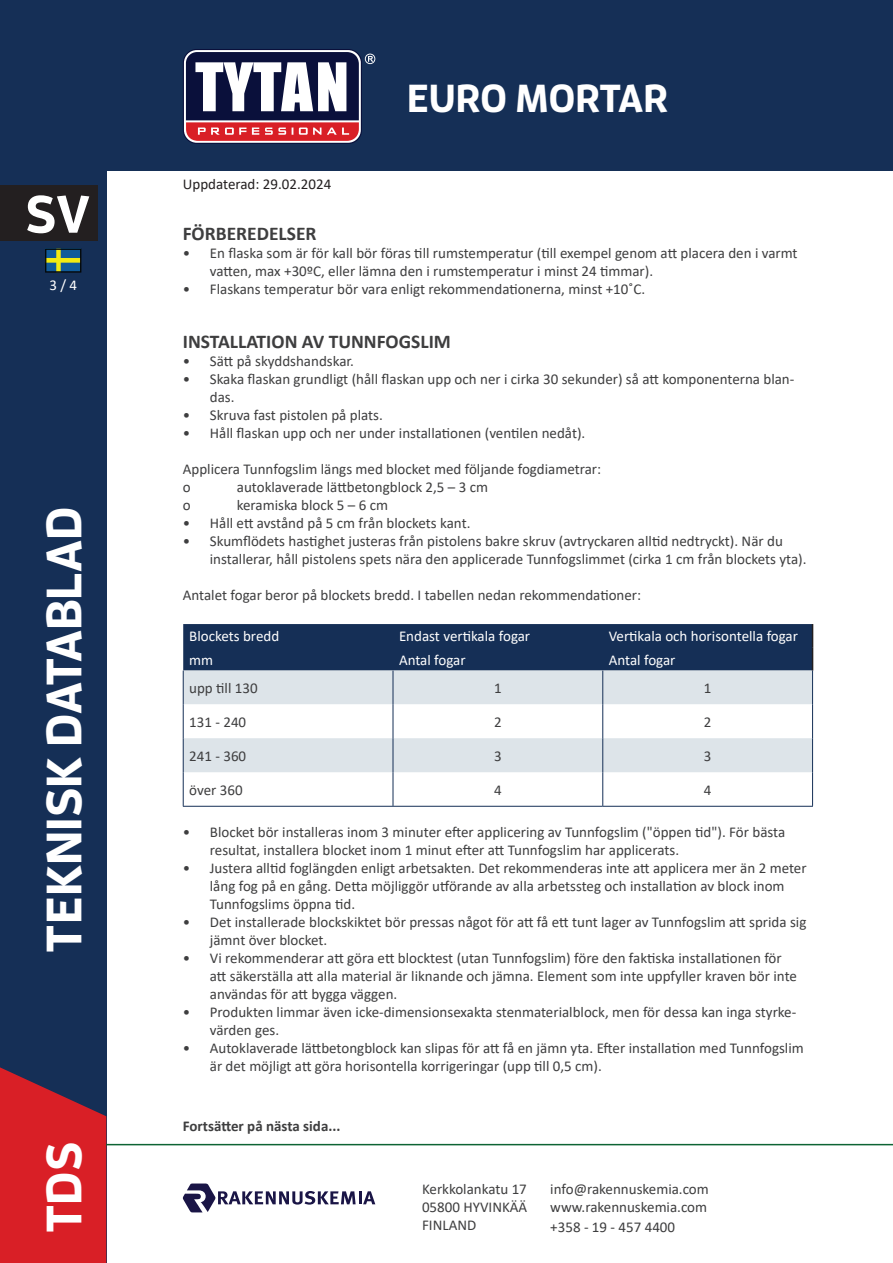
<style>
.page{position:relative;width:893px;height:1263px;background:#fff}
.page>*{position:absolute;margin:0;border:0;box-sizing:border-box;transform-origin:0 0}
.t1{font:700 52.5px "Enzo OT";color:#fff}
.t2{font:700 49.5px "Enzo OT";color:#fff}
.t3{font:700 39px "Enzo OT";color:#fff}
.t4{font:700 19.5px "Calibri";color:#3e3e3f}
.t5{font:15px/18px "Calibri";color:#3e3e3f}
.t6{font:15px "Calibri";color:#fff}
.t7{font:700 15px "Calibri";color:#3e3e3f}
.t8{font:15px "Calibri";color:#231f20}
</style>
<div class="page">
<div style="left:0;top:0;width:893px;height:170px;background:#152f56"></div>
<div style="left:0;top:170px;width:106px;height:1093px;background:#152f56"></div>
<svg style="left:0;top:1067px;width:106px;height:196px;background:#c0212c"></svg>
<hr style="left:106px;top:1144px;width:787px;height:1px;background:#0d6434">
<div style="left:0;top:186px;width:98px;height:55px;background:#231f20"></div>
<svg style="left:183px;top:49px;width:179px;height:95px"></svg>
<div style="left:184px;top:50px;width:177px;height:93px;background:#fff;border-radius:13px"></div>
<svg style="left:365px;top:54px;width:10px;height:10px"></svg>
<svg style="left:186px;top:52px;width:173px;height:89px"></svg>
<svg style="left:182px;top:1183px;width:193px;height:29px"></svg>
<svg style="left:45px;top:249px;width:36px;height:24px"></svg>
<svg style="left:184px;top:670px;width:628px;height:102px;fill:#dde4e9"></svg>
<div style="left:183px;top:624px;width:630px;height:46px;background:#152f56"></div>
<hr style="left:183px;top:670px;width:1px;height:34px;background:#152f56">
<hr style="left:393px;top:670px;width:1px;height:34px;background:#152f56">
<hr style="left:602px;top:670px;width:1px;height:34px;background:#152f56">
<hr style="left:812px;top:670px;width:1px;height:34px;background:#152f56">
<hr style="left:183px;top:704px;width:1px;height:34px;background:#152f56">
<hr style="left:393px;top:704px;width:1px;height:34px;background:#152f56">
<hr style="left:602px;top:704px;width:1px;height:34px;background:#152f56">
<hr style="left:812px;top:704px;width:1px;height:34px;background:#152f56">
<hr style="left:183px;top:738px;width:1px;height:34px;background:#152f56">
<hr style="left:393px;top:738px;width:1px;height:34px;background:#152f56">
<hr style="left:602px;top:738px;width:1px;height:34px;background:#152f56">
<hr style="left:812px;top:738px;width:1px;height:34px;background:#152f56">
<hr style="left:183px;top:772px;width:1px;height:34px;background:#152f56">
<hr style="left:393px;top:772px;width:1px;height:34px;background:#152f56">
<hr style="left:602px;top:772px;width:1px;height:34px;background:#152f56">
<hr style="left:812px;top:772px;width:1px;height:34px;background:#152f56">
<hr style="left:183px;top:806px;width:210px;height:1px;background:#152f56">
<hr style="left:393px;top:806px;width:210px;height:1px;background:#152f56">
<hr style="left:603px;top:806px;width:210px;height:1px;background:#152f56">
<h1 class="t1" style="left:25px;top:181px;width:66px">SV</h1>
<p class="t6" style="left:49px;top:275px;width:29px">3 / 4</p>
<h2 class="t2" style="left:33px;top:952px;width:448px;rotate:-90deg">TEKNISK DATABLAD</h2>
<h2 class="t2" style="left:33px;top:1233px;width:93px;rotate:-90deg">TDS</h2>
<p class="t8" style="left:183px;top:173px;width:150px">Uppdaterad: 29.02.2024</p>
<h3 class="t3" style="left:407px;top:73px;width:263px">EURO MORTAR</h3>
<h3 class="t4" style="left:183px;top:220px;width:135px">FÖRBEREDELSER</h3>
<p class="t5" style="left:210px;top:244px;width:589px;text-indent:-27px">• En flaska som är för kall bör föras till rumstemperatur (till exempel genom att placera den i varmt vatten, max +30ºC, eller lämna den i rumstemperatur i minst 24 timmar).</p>
<p class="t5" style="left:183px;top:280px;width:464px">• Flaskans temperatur bör vara enligt rekommendationerna, minst +10˚C.</p>
<h3 class="t4" style="left:183px;top:328px;width:270px">INSTALLATION AV TUNNFOGSLIM</h3>
<p class="t5" style="left:183px;top:352px;width:173px">• Sätt på skyddshandskar.</p>
<p class="t5" style="left:210px;top:370px;width:586px;text-indent:-27px">• Skaka flaskan grundligt (håll flaskan upp och ner i cirka 30 sekunder) så att komponenterna blan&shy;das.</p>
<p class="t5" style="left:183px;top:406px;width:202px">• Skruva fast pistolen på plats.</p>
<p class="t5" style="left:183px;top:424px;width:404px">• Håll flaskan upp och ner under installationen (ventilen nedåt).</p>
<p class="t5" style="left:183px;top:460px;width:420px">Applicera Tunnfogslim längs med blocket med följande fogdiametrar: o</p>
<p class="t5" style="left:237px;top:478px;width:253px">autoklaverade lättbetongblock 2,5 – 3 cm</p>
<p class="t5" style="left:183px;top:496px;width:9px">o</p>
<p class="t5" style="left:237px;top:496px;width:153px">keramiska block 5 – 6 cm</p>
<p class="t5" style="left:183px;top:514px;width:289px">• Håll ett avstånd på 5 cm från blockets kant.</p>
<p class="t5" style="left:210px;top:532px;width:598px;text-indent:-27px">• Skumflödets hastighet justeras från pistolens bakre skruv (avtryckaren alltid nedtryckt). När du installerar, håll pistolens spets nära den applicerade Tunnfogslimmet (cirka 1 cm från blockets yta).</p>
<p class="t5" style="left:183px;top:586px;width:460px">Antalet fogar beror på blockets bredd. I tabellen nedan rekommendationer:</p>
<p class="t6" style="left:189px;top:626px;width:91px">Blockets bredd</p>
<p class="t6" style="left:399px;top:626px;width:133px">Endast vertikala fogar</p>
<p class="t6" style="left:609px;top:626px;width:191px">Vertikala och horisontella fogar</p>
<p class="t6" style="left:189px;top:649px;width:25px">mm</p>
<p class="t6" style="left:399px;top:649px;width:68px">Antal fogar</p>
<p class="t6" style="left:609px;top:649px;width:68px">Antal fogar</p>
<p class="t5" style="left:189px;top:678px;width:70px">upp till 130</p>
<p class="t5" style="left:494px;top:678px;width:9px">1</p>
<p class="t5" style="left:704px;top:678px;width:9px">1</p>
<p class="t5" style="left:189px;top:712px;width:59px">131 - 240</p>
<p class="t5" style="left:494px;top:712px;width:9px">2</p>
<p class="t5" style="left:704px;top:712px;width:9px">2</p>
<p class="t5" style="left:189px;top:746px;width:59px">241 - 360</p>
<p class="t5" style="left:494px;top:746px;width:9px">3</p>
<p class="t5" style="left:704px;top:746px;width:9px">3</p>
<p class="t5" style="left:189px;top:780px;width:55px">över 360</p>
<p class="t5" style="left:494px;top:780px;width:9px">4</p>
<p class="t5" style="left:704px;top:780px;width:9px">4</p>
<p class="t5" style="left:210px;top:822px;width:577px;text-indent:-27px">• Blocket bör installeras inom 3 minuter efter applicering av Tunnfogslim ("öppen tid"). För bästa resultat, installera blocket inom 1 minut efter att Tunnfogslim har applicerats.</p>
<p class="t5" style="left:210px;top:858px;width:598px;text-indent:-27px">• Justera alltid foglängden enligt arbetsakten. Det rekommenderas inte att applicera mer än 2 meter lång fog på en gång. Detta möjliggör utförande av alla arbetssteg och installation av block inom<br>Tunnfogslims öppna tid.</p>
<p class="t5" style="left:210px;top:912px;width:598px;text-indent:-27px">• Det installerade blockskiktet bör pressas något för att få ett tunt lager av Tunnfogslim att sprida sig jämnt över blocket.</p>
<p class="t5" style="left:210px;top:948px;width:589px;text-indent:-27px">• Vi rekommenderar att göra ett blocktest (utan Tunnfogslim) före den faktiska installationen för att säkerställa att alla material är liknande och jämna. Element som inte uppfyller kraven bör inte användas för att bygga väggen.</p>
<p class="t5" style="left:210px;top:1002px;width:588px;text-indent:-27px">• Produkten limmar även icke-dimensionsexakta stenmaterialblock, men för dessa kan inga styrke&shy;värden ges.</p>
<p class="t5" style="left:210px;top:1038px;width:595px;text-indent:-27px">• Autoklaverade lättbetongblock kan slipas för att få en jämn yta. Efter installation med Tunnfogslim är det möjligt att göra horisontella korrigeringar (upp till 0,5 cm).</p>
<p class="t7" style="left:183px;top:1115px;width:159px">Fortsätter på nästa sida...</p>
<p class="t5" style="left:422px;top:1180px;width:107px;text-align:justify">Kerkkolankatu 17<br>05800 HYVINKÄÄ FINLAND</p>
<p class="t5" style="left:550px;top:1180px;width:160px;line-height:18.6px;text-align:justify">info@rakennuskemia.com www.rakennuskemia.com +358 - 19 - 457 4400</p>
</div>
